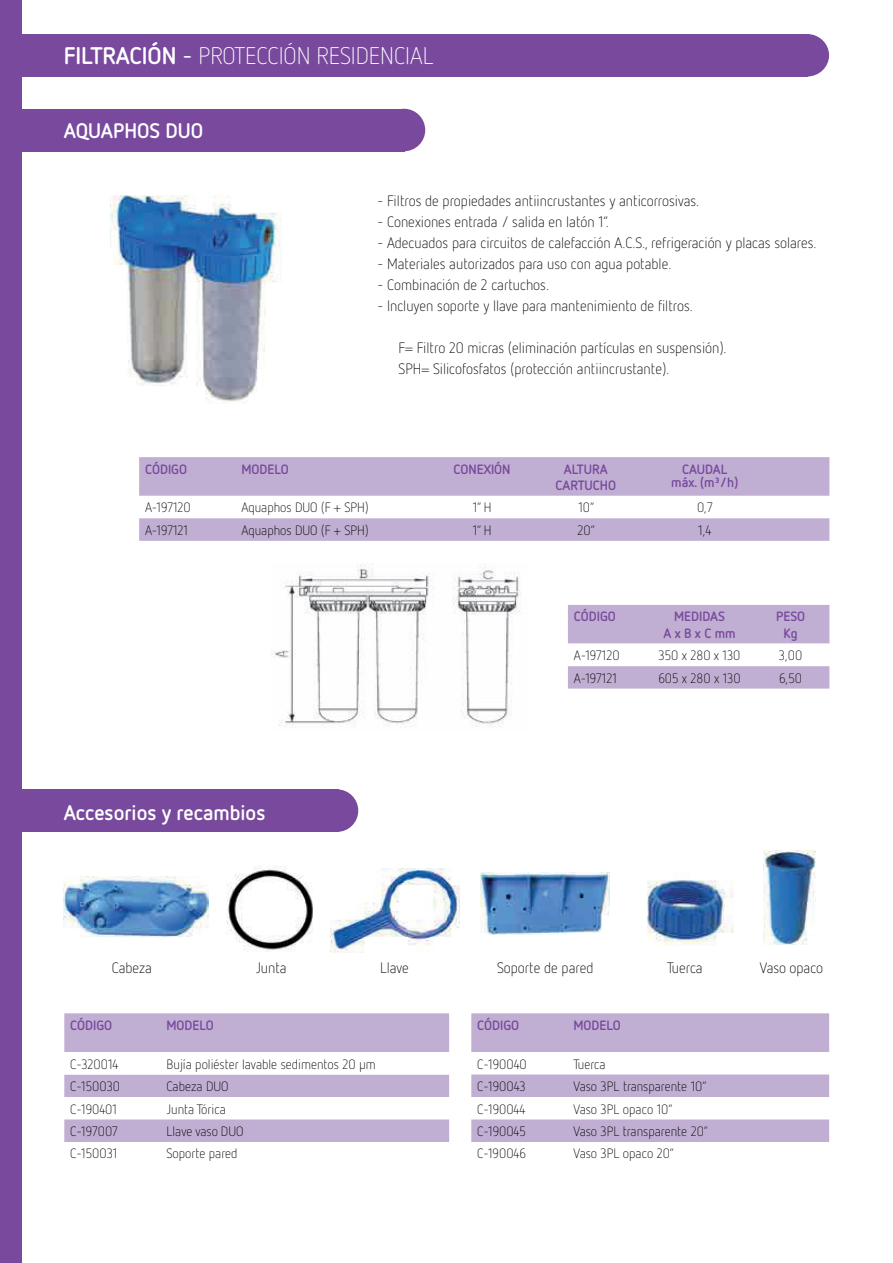
<style>
.page{position:relative;width:893px;height:1263px;background:#fff}
.page>*{position:absolute;margin:0;border:0;box-sizing:border-box;transform-origin:0 0}
.t1{font:300 24px "Netto OT";color:#fff}
.t2{font:700 21px "Netto OT";color:#fff}
.t3{font:300 15px/21px "Netto OT";color:#000001}
.t4{font:300 13.5px "Netto OT";color:#000001}
.t5{font:700 13.5px/16.2px "Netto OT";color:#78499d;text-align:center}
.s1{font-weight:700}
.s2{font-weight:400}
</style>
<div class="page">
<div style="left:0;top:0;width:21px;height:1263px;background:#78499d"></div>
<div style="left:0;top:34px;width:807px;height:43px;background:#78499d"></div>
<div style="left:785px;top:34px;width:44px;height:43px;background:#78499d;border-radius:50%"></div>
<div style="left:0;top:109px;width:405px;height:42px;background:#78499d"></div>
<div style="left:383px;top:109px;width:42px;height:42px;background:#78499d;border-radius:50%"></div>
<div style="left:0;top:789px;width:338px;height:43px;background:#78499d"></div>
<div style="left:316px;top:789px;width:42px;height:43px;background:#78499d;border-radius:50%"></div>
<img style="left:227px;top:865px;width:86px;height:87px">
<img style="left:330px;top:868px;width:129px;height:85px">
<img style="left:111px;top:195px;width:170px;height:208px">
<img style="left:764px;top:850px;width:52px;height:95px">
<img style="left:64px;top:877px;width:145px;height:61px">
<img style="left:481px;top:873px;width:129px;height:61px">
<img style="left:647px;top:880px;width:87px;height:65px">
<img style="left:271px;top:563px;width:250px;height:165px">
<svg style="left:139px;top:457px;width:690px;height:84px"></svg>
<svg style="left:568px;top:605px;width:261px;height:84px"></svg>
<div style="left:471px;top:1013px;width:358px;height:39px;background:#c1afd3"></div>
<svg style="left:471px;top:1074px;width:358px;height:68px"></svg>
<svg style="left:64px;top:1013px;width:385px;height:129px"></svg>
<h1 class="t1" style="left:64px;top:41px;width:371px"><span class="s1">FILTRACIÓN</span> <span class="s2">-</span> PROTECCIÓN RESIDENCIAL</h1>
<h2 class="t2" style="left:64px;top:118px;width:141px">AQUAPHOS DUO</h2>
<p class="t3" style="left:377px;top:190px;width:323px">- Filtros de propiedades antiincrustantes y anticorrosivas.</p>
<p class="t3" style="left:377px;top:211px;width:233px">- Conexiones entrada / salida en latón 1”.</p>
<p class="t3" style="left:377px;top:232px;width:441px">- Adecuados para circuitos de calefacción A.C.S., refrigeración y placas solares.</p>
<p class="t3" style="left:377px;top:253px;width:295px">- Materiales autorizados para uso con agua potable.</p>
<p class="t3" style="left:377px;top:274px;width:173px">- Combinación de 2 cartuchos.</p>
<p class="t3" style="left:377px;top:295px;width:317px">- Incluyen soporte y llave para mantenimiento de filtros.</p>
<p class="t3" style="left:399px;top:337px;width:329px">F= Filtro 20 micras (eliminación partículas en suspensión).<br>SPH= Silicofosfatos (protección antiincrustante).</p>
<p class="t5" style="left:145px;top:460px;width:43px">CÓDIGO</p>
<p class="t5" style="left:241px;top:460px;width:49px">MODELO</p>
<p class="t5" style="left:454px;top:460px;width:58px">CONEXIÓN</p>
<p class="t5" style="left:555px;top:460px;width:62px">ALTURA<br>CARTUCHO</p>
<p class="t5" style="left:671px;top:462px;width:69px;line-height:13.5px">CAUDAL máx. (m³/h)</p>
<p class="t4" style="left:145px;top:499px;width:47px">A-197120</p>
<p class="t4" style="left:241px;top:499px;width:129px">Aquaphos DUO (F + SPH)</p>
<p class="t4" style="left:473px;top:499px;width:20px">1” H</p>
<p class="t4" style="left:578px;top:499px;width:18px">10”</p>
<p class="t4" style="left:697px;top:499px;width:17px">0,7</p>
<p class="t4" style="left:145px;top:522px;width:44px">A-197121</p>
<p class="t4" style="left:241px;top:522px;width:129px">Aquaphos DUO (F + SPH)</p>
<p class="t4" style="left:473px;top:522px;width:20px">1” H</p>
<p class="t4" style="left:578px;top:522px;width:19px">20”</p>
<p class="t4" style="left:698px;top:522px;width:15px">1,4</p>
<h2 class="t2" style="left:64px;top:799px;width:203px">Accesorios y recambios</h2>
<p class="t5" style="left:574px;top:608px;width:43px">CÓDIGO</p>
<p class="t5" style="left:663px;top:608px;width:74px">MEDIDAS<br>A x B x C mm</p>
<p class="t5" style="left:776px;top:608px;width:31px">PESO<br>Kg</p>
<p class="t4" style="left:574px;top:647px;width:47px">A-197120</p>
<p class="t4" style="left:658px;top:647px;width:83px">350 x 280 x 130</p>
<p class="t4" style="left:779px;top:647px;width:25px">3,00</p>
<p class="t4" style="left:574px;top:670px;width:44px">A-197121</p>
<p class="t4" style="left:658px;top:670px;width:84px">605 x 280 x 130</p>
<p class="t4" style="left:779px;top:670px;width:24px">6,50</p>
<p class="t3" style="left:112px;top:957px;width:42px">Cabeza</p>
<p class="t3" style="left:256px;top:957px;width:32px">Junta</p>
<p class="t3" style="left:380px;top:957px;width:30px">Llave</p>
<p class="t3" style="left:497px;top:957px;width:98px">Soporte de pared</p>
<p class="t3" style="left:667px;top:957px;width:37px">Tuerca</p>
<p class="t3" style="left:760px;top:957px;width:65px">Vaso opaco</p>
<p class="t5" style="left:70px;top:1016px;width:43px">CÓDIGO</p>
<p class="t5" style="left:167px;top:1016px;width:49px">MODELO</p>
<p class="t4" style="left:70px;top:1055px;width:50px">C-320014</p>
<p class="t4" style="left:166px;top:1055px;width:211px">Bujía poliéster lavable sedimentos 20 μm</p>
<p class="t4" style="left:70px;top:1078px;width:51px">C-150030</p>
<p class="t4" style="left:166px;top:1078px;width:64px">Cabeza DUO</p>
<p class="t4" style="left:70px;top:1100px;width:48px">C-190401</p>
<p class="t4" style="left:166px;top:1100px;width:61px">Junta Tórica</p>
<p class="t4" style="left:70px;top:1123px;width:49px">C-197007</p>
<p class="t4" style="left:166px;top:1123px;width:79px">Llave vaso DUO</p>
<p class="t4" style="left:70px;top:1145px;width:49px">C-150031</p>
<p class="t4" style="left:166px;top:1145px;width:73px">Soporte pared</p>
<p class="t5" style="left:477px;top:1016px;width:43px">CÓDIGO</p>
<p class="t5" style="left:573px;top:1016px;width:49px">MODELO</p>
<p class="t4" style="left:477px;top:1055px;width:51px">C-190040</p>
<p class="t4" style="left:573px;top:1055px;width:34px">Tuerca</p>
<p class="t4" style="left:477px;top:1078px;width:50px">C-190043</p>
<p class="t4" style="left:573px;top:1078px;width:135px">Vaso 3PL transparente 10”</p>
<p class="t4" style="left:477px;top:1100px;width:50px">C-190044</p>
<p class="t4" style="left:573px;top:1100px;width:101px">Vaso 3PL opaco 10”</p>
<p class="t4" style="left:477px;top:1123px;width:50px">C-190045</p>
<p class="t4" style="left:573px;top:1123px;width:136px">Vaso 3PL transparente 20”</p>
<p class="t4" style="left:477px;top:1145px;width:50px">C-190046</p>
<p class="t4" style="left:573px;top:1145px;width:102px">Vaso 3PL opaco 20”</p>
</div>
